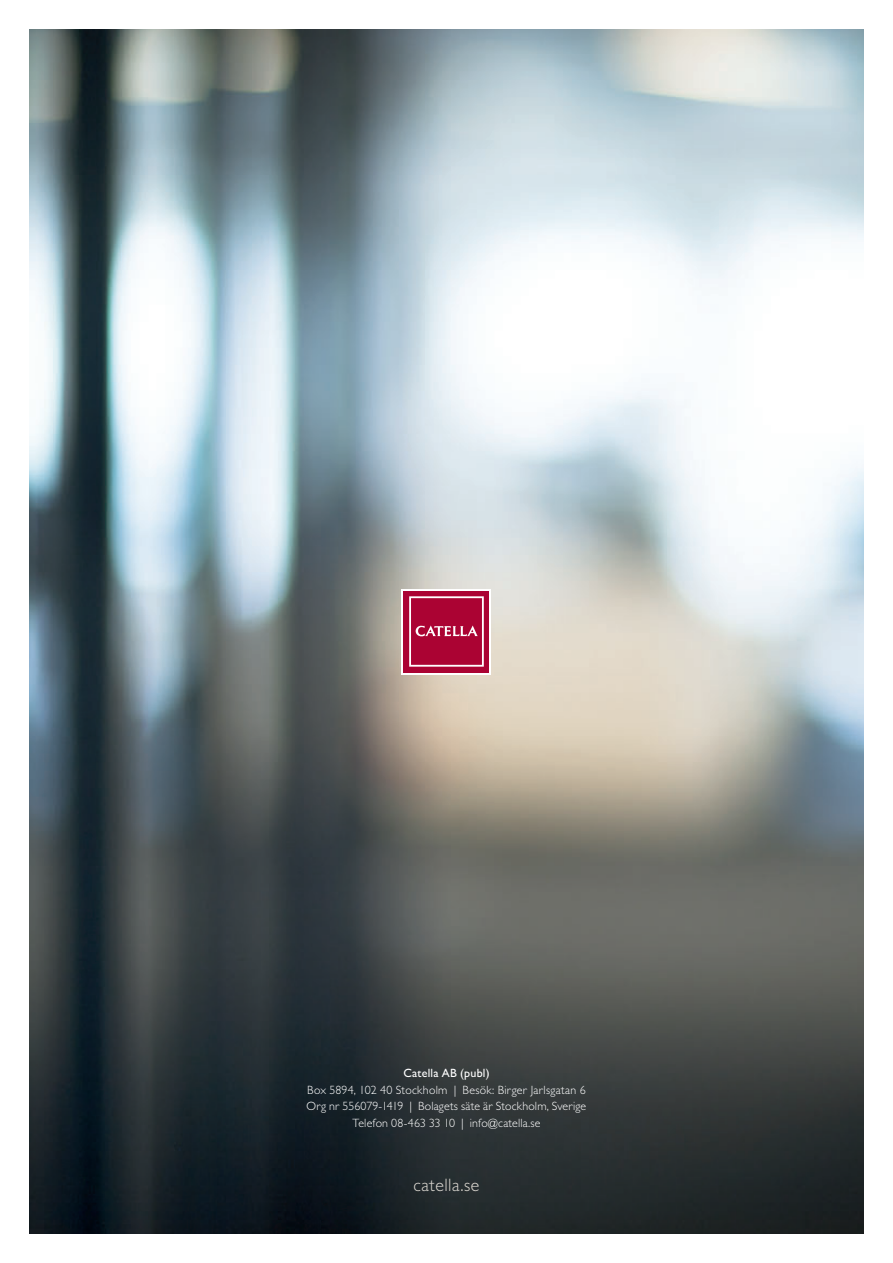
<style>
.page{position:relative;width:893px;height:1263px;background:#fff}
.page>*{position:absolute;margin:0;border:0;box-sizing:border-box;transform-origin:0 0}
.t1{font:300 18px "Gill Sans MT Pro";color:#ddd9d2}
.t2{font:300 12px/16.5px "Gill Sans MT Pro";letter-spacing:.01em;color:#fff;text-align:center}
.t3{font:500 12px "Gill Sans MT Pro";letter-spacing:.02em;color:#fff}
</style>
<div class="page">
<img style="left:30px;top:30px;width:833px;height:1203px">
<svg style="left:402px;top:589px;width:89px;height:85px"></svg>
<div style="left:404px;top:591px;width:85px;height:81px;background:#ab0333"></div>
<svg style="left:409px;top:596px;width:75px;height:71px"></svg>
<p class="t3" style="left:403px;top:1066px;width:88px">Catella AB (publ)</p>
<p class="t2" style="left:307px;top:1081px;width:281px">Box 5894, 102 40 Stockholm | Besök: Birger Jarlsgatan 6<br>Org nr 556079-1419 | Bolagets säte är Stockholm, Sverige<br>Telefon 08-463 33 10 | info@catella.se</p>
<h1 class="t1" style="left:413px;top:1174px;width:67px">catella.se</h1>
</div>
